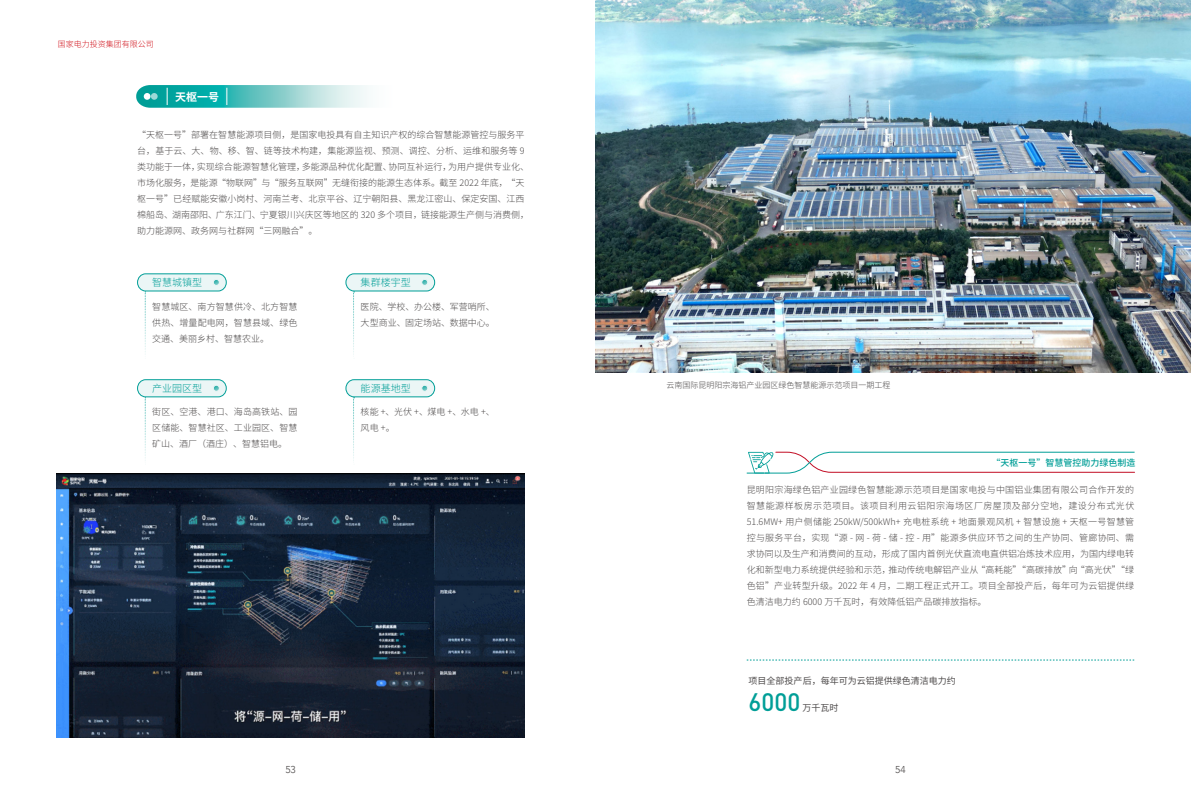
<style>
.page{position:relative;width:1191px;height:808px;background:#fff}
.page>*{position:absolute;margin:0;border:0;box-sizing:border-box;transform-origin:0 0}
.t1{font:500 25px "DIN Pro";color:#009e97}
.t2{font:700 11px "Source Han Sans CN";color:#fff}
.t3{font:300 10px "Source Han Sans CN";color:#009e97}
.t4{font:300 10px "Avenir";color:#4d4a4a}
.t5{font:300 9px/16px "Source Han Sans CN";color:#4d4a4a}
.t6{font:9px "Source Han Sans CN";color:#4d4a4a}
.t7{font:500 9px "Source Han Sans CN";color:#009e97}
.t8{font:300 8px "Source Han Sans CN";color:#4d4a4a}
.t9{font:300 8px "Source Han Sans CN";color:#d1131c}
</style>
<div class="page">
<svg style="left:136px;top:85px;width:231px;height:23px;background:#69c8c5"></svg>
<img style="left:57px;top:474px;width:467px;height:263px">
<svg style="left:746px;top:451px;width:389px;height:23px"></svg>
<img style="left:595px;top:0;width:596px;height:372px">
<svg style="left:746px;top:660px;width:388px;height:1px"></svg>
<div style="left:137px;top:274px;width:89px;height:17px;background:#ebf6f6;border-radius:8px"></div>
<div style="left:137px;top:274px;width:89px;height:17px;border:1px solid #009e97;border-radius:8px"></div>
<svg style="left:145px;top:292px;width:1px;height:63px"></svg>
<svg style="left:213px;top:280px;width:6px;height:5px"></svg>
<div style="left:346px;top:274px;width:89px;height:17px;background:#ebf6f6;border-radius:8px"></div>
<div style="left:346px;top:274px;width:89px;height:17px;border:1px solid #009e97;border-radius:8px"></div>
<svg style="left:353px;top:292px;width:1px;height:63px"></svg>
<div style="left:421px;top:279px;width:7px;height:6px;border:1px solid #ebf6f6;border-radius:50%"></div>
<div style="left:137px;top:380px;width:89px;height:17px;background:#ebf6f6;border-radius:8px"></div>
<div style="left:137px;top:379px;width:89px;height:18px;border:1px solid #009e97;border-radius:8px"></div>
<svg style="left:145px;top:397px;width:1px;height:64px"></svg>
<svg style="left:213px;top:385px;width:6px;height:6px"></svg>
<div style="left:346px;top:380px;width:89px;height:17px;background:#ebf6f6;border-radius:8px"></div>
<div style="left:346px;top:379px;width:89px;height:18px;border:1px solid #009e97;border-radius:8px"></div>
<svg style="left:353px;top:397px;width:1px;height:64px"></svg>
<div style="left:421px;top:385px;width:7px;height:6px;border:1px solid #ebf6f6;border-radius:50%"></div>
<p class="t9" style="left:58px;top:39px;width:97px">国家电力投资集团有限公司</p>
<p class="t2" style="left:175px;top:90px;width:45px">天枢一号</p>
<p class="t5" style="left:137px;top:127px;width:393px">“天枢一号”部署在智慧能源项目侧，是国家电投具有自主知识产权的综合智慧能源管控与服务平台，基于云、大、物、移、智、链等技术构建，集能源监视、预测、调控、分析、运维和服务等 9类功能于一体，实现综合能源智慧化管理，多能源品种优化配置、协同互补运行，为用户提供专业化、市场化服务，是能源“物联网”与“服务互联网”无缝衔接的能源生态体系。截至 2022 年底，“天枢一号”已经赋能安徽小岗村、河南兰考、北京平谷、辽宁朝阳县、黑龙江密山、保定安国、江西棉船岛、湖南邵阳、广东江门、宁夏银川兴庆区等地区的 320 多个项目，链接能源生产侧与消费侧，助力能源网、政务网与社群网“三网融合”。</p>
<p class="t3" style="left:152px;top:277px;width:51px">智慧城镇型</p>
<p class="t3" style="left:361px;top:277px;width:51px">集群楼宇型</p>
<p class="t5" style="left:152px;top:298px;width:147px;text-align:justify">智慧城区、南方智慧供冷、北方智慧供热、增量配电网，智慧县域、绿色交通、美丽乡村、智慧农业。</p>
<p class="t5" style="left:361px;top:298px;width:136px">医院、学校、办公楼、军营哨所、大型商业、固定场站、数据中心。</p>
<p class="t3" style="left:152px;top:383px;width:51px">产业园区型</p>
<p class="t3" style="left:361px;top:383px;width:51px">能源基地型</p>
<p class="t8" style="left:666px;top:380px;width:225px">云南国际昆明阳宗海铝产业园区绿色智慧能源示范项目一期工程</p>
<p class="t5" style="left:152px;top:404px;width:147px;text-align:justify">街区、空港、港口、海岛高铁站、园区储能、智慧社区、工业园区、智慧矿山、酒厂（酒庄）、智慧铝电。</p>
<p class="t5" style="left:361px;top:404px;width:136px">核能 +、光伏 +、煤电 +、水电 +、风电 +。</p>
<p class="t7" style="left:991px;top:458px;width:145px">“天枢一号”智慧管控助力绿色制造</p>
<p class="t5" style="left:746px;top:482px;width:389px;text-align:justify">昆明阳宗海绿色铝产业园绿色智慧能源示范项目是国家电投与中国铝业集团有限公司合作开发的智慧能源样板房示范项目。该项目利用云铝阳宗海场区厂房屋顶及部分空地，建设分布式光伏51.6MW+ 用户侧储能 250kW/500kWh+ 充电桩系统 + 地面景观风机 + 智慧设施 + 天枢一号智慧管控与服务平台，实现“源 - 网 - 荷 - 储 - 控 - 用”能源多供应环节之间的生产协同、管廊协同、需求协同以及生产和消费间的互动，形成了国内首例光伏直流电直供铝冶炼技术应用，为国内绿电转化和新型电力系统提供经验和示范，推动传统电解铝产业从“高耗能”“高碳排放”向“高光伏”“绿色铝”产业转型升级。2022 年 4 月，二期工程正式开工。项目全部投产后，每年可为云铝提供绿色清洁电力约 6000 万千瓦时，有效降低铝产品碳排放指标。</p>
<p class="t6" style="left:748px;top:676px;width:208px">项目全部投产后，每年可为云铝提供绿色清洁电力约</p>
<h1 class="t1" style="left:748px;top:685px;width:53px">6000</h1>
<p class="t6" style="left:802px;top:702px;width:37px">万千瓦时</p>
<p class="t4" style="left:285px;top:764px;width:12px">53</p>
<p class="t4" style="left:895px;top:764px;width:12px">54</p>
</div>
